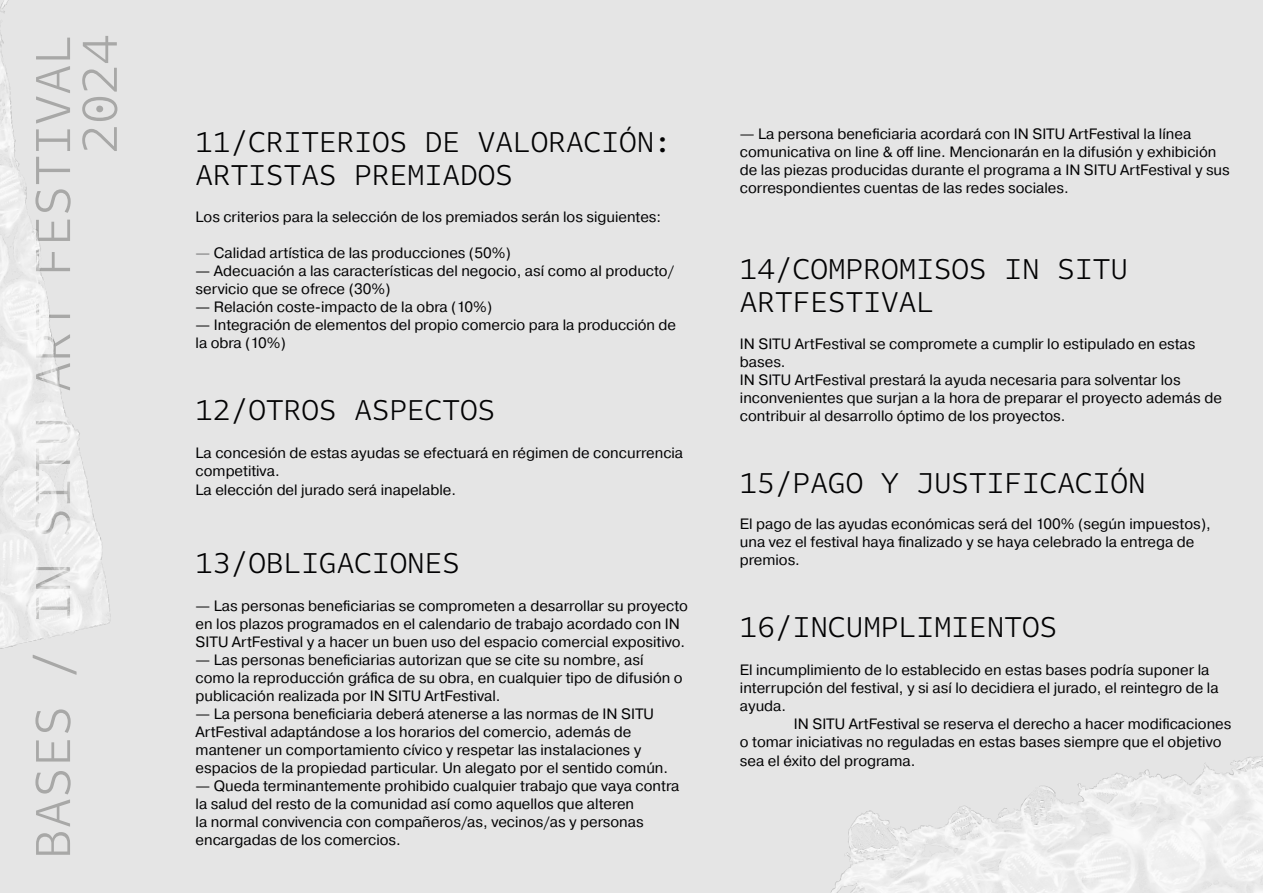
<style>
.page{position:relative;width:1263px;height:893px;background:#e5e5e5}
.page>*{position:absolute;margin:0;border:0;box-sizing:border-box;transform-origin:0 0}
.t1{font:300 54px/46.8px "Attribute Mono";color:#a8a8a7;text-align:right}
.t2{font:300 31.5px/33px "Attribute Mono";color:#020203}
.t3{font:15px/18px "Pragmatica";color:#020203}
.s1{font-weight:200}
</style>
<div class="page">
<img style="left:0;top:0;width:111px;height:649px">
<img style="left:831px;top:756px;width:432px;height:137px">
<h1 class="t1" style="left:30px;top:859px;width:826px;rotate:-90deg">BASES / IN SITU ART FESTIVAL<br>2024</h1>
<h2 class="t2" style="left:196px;top:126px;width:478px">11/CRITERIOS DE VALORACIÓN:<br>ARTISTAS PREMIADOS</h2>
<p class="t3" style="left:196px;top:208px;width:467px">Los criterios para la selección de los premiados serán los siguientes:</p>
<p class="t3" style="left:196px;top:244px;width:317px"><span class="s1">—</span> Calidad artística de las producciones (50%)</p>
<p class="t3" style="left:196px;top:262px;width:480px">— Adecuación a las características del negocio, así como al producto/ servicio que se ofrece (30%)</p>
<p class="t3" style="left:196px;top:298px;width:298px">— Relación coste-impacto de la obra (10%)</p>
<p class="t3" style="left:196px;top:316px;width:482px">— Integración de elementos del propio comercio para la producción de la obra (10%)</p>
<h2 class="t2" style="left:196px;top:394px;width:301px">12/OTROS ASPECTOS</h2>
<p class="t3" style="left:196px;top:444px;width:489px">La concesión de estas ayudas se efectuará en régimen de concurrencia competitiva.</p>
<p class="t3" style="left:196px;top:481px;width:262px">La elección del jurado será inapelable.</p>
<h2 class="t2" style="left:196px;top:547px;width:266px">13/OBLIGACIONES</h2>
<p class="t3" style="left:196px;top:597px;width:494px">— Las personas beneficiarias se comprometen a desarrollar su proyecto en los plazos programados en el calendario de trabajo acordado con IN<br>SITU ArtFestival y a hacer un buen uso del espacio comercial expositivo.</p>
<p class="t3" style="left:196px;top:651px;width:489px">— Las personas beneficiarias autorizan que se cite su nombre, así como la reproducción gráfica de su obra, en cualquier tipo de difusión o publicación realizada por IN SITU ArtFestival.</p>
<p class="t3" style="left:196px;top:705px;width:474px">— La persona beneficiaria deberá atenerse a las normas de IN SITU ArtFestival adaptándose a los horarios del comercio, además de mantener un comportamiento cívico y respetar las instalaciones y espacios de la propiedad particular. Un alegato por el sentido común.</p>
<p class="t3" style="left:196px;top:777px;width:485px">— Queda terminantemente prohibido cualquier trabajo que vaya contra la salud del resto de la comunidad así como aquellos que alteren<br>la normal convivencia con compañeros/as, vecinos/as y personas encargadas de los comercios.</p>
<p class="t3" style="left:740px;top:125px;width:491px">— La persona beneficiaria acordará con IN SITU ArtFestival la línea comunicativa on line &amp; off line. Mencionarán en la difusión y exhibición de las piezas producidas durante el programa a IN SITU ArtFestival y sus correspondientes cuentas de las redes sociales.</p>
<h2 class="t2" style="left:740px;top:253px;width:390px">14/COMPROMISOS IN SITU<br>ARTFESTIVAL</h2>
<p class="t3" style="left:740px;top:335px;width:483px">IN SITU ArtFestival se compromete a cumplir lo estipulado en estas bases.<br>IN SITU ArtFestival prestará la ayuda necesaria para solventar los inconvenientes que surjan a la hora de preparar el proyecto además de contribuir al desarrollo óptimo de los proyectos.</p>
<h2 class="t2" style="left:740px;top:467px;width:407px">15/PAGO Y JUSTIFICACIÓN</h2>
<p class="t3" style="left:740px;top:515px;width:472px">El pago de las ayudas económicas será del 100% (según impuestos), una vez el festival haya finalizado y se haya celebrado la entrega de premios.</p>
<h2 class="t2" style="left:740px;top:611px;width:319px">16/INCUMPLIMIENTOS</h2>
<p class="t3" style="left:740px;top:661px;width:480px">El incumplimiento de lo establecido en estas bases podría suponer la interrupción del festival, y si así lo decidiera el jurado, el reintegro de la ayuda.</p>
<p class="t3" style="left:740px;top:715px;width:493px;text-indent:54px">IN SITU ArtFestival se reserva el derecho a hacer modificaciones o tomar iniciativas no reguladas en estas bases siempre que el objetivo</p>
<p class="t3" style="left:740px;top:752px;width:177px">sea el éxito del programa.</p>
</div>
